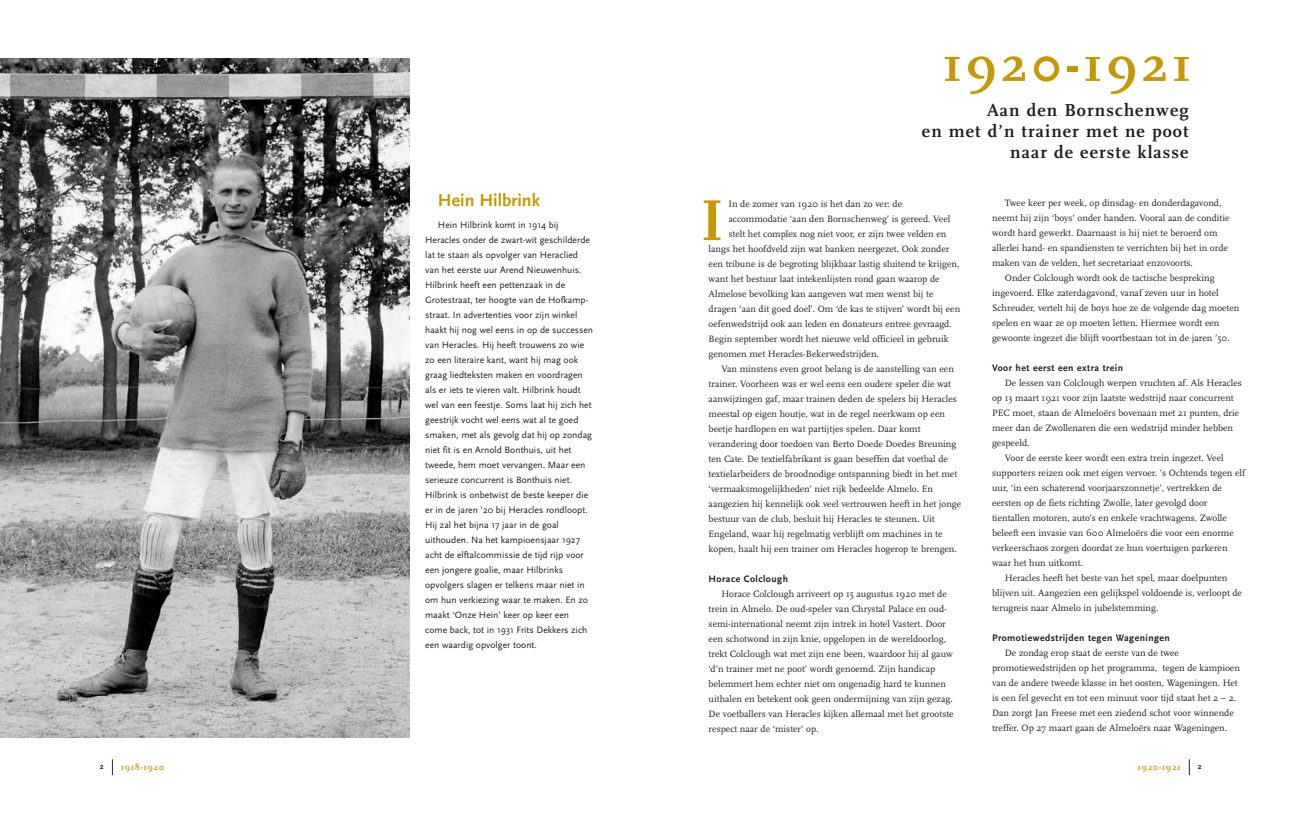
<style>
.page{position:relative;width:1303px;height:822px;background:#fff}
.page>*{position:absolute;margin:0;border:0;box-sizing:border-box;transform-origin:0 0}
.t1{font:700 60px "Scala";color:#c79803}
.t2{font:700 52px "Scala";letter-spacing:.06em;color:#c79803}
.t3{font:700 18px/21px "Scala";letter-spacing:.06em;color:#231f1f;text-align:right}
.t4{font:700 18px "Scala Sans";color:#c79803}
.t5{font:700 9.8px "Scala Sans";letter-spacing:.045em;color:#231f1f}
.t6{font:9.6px/15px "Scala";color:#231f1f}
.t7{font:9.6px/15px "Scala Sans";color:#231f1f}
.t8{font:700 9px "Scala";letter-spacing:.06em;color:#c79803}
.t9{font:700 8px "Scala Sans";color:#231f1f}
</style>
<div class="page">
<svg style="left:1189px;top:759px;width:1px;height:16px"></svg>
<svg style="left:112px;top:759px;width:1px;height:16px"></svg>
<img style="left:0;top:58px;width:409px;height:679px">
<h3 class="t4" style="left:438px;top:193px;width:104px">Hein Hilbrink</h3>
<p class="t7" style="left:425px;top:218px;width:169px;text-indent:13px">Hein Hilbrink komt in 1914 bij Heracles onder de zwart-wit geschilderde lat te staan als opvolger van Heraclied van het eerste uur Arend Nieuwenhuis.<br>Hilbrink heeft een pettenzaak in de Grotestraat, ter hoogte van de Hofkamp&shy;straat. In advertenties voor zijn winkel haakt hij nog wel eens in op de successen van Heracles. Hij heeft trouwens zo wie zo een literaire kant, want hij mag ook graag liedteksten maken en voordragen als er iets te vieren valt. Hilbrink houdt wel van een feestje. Soms laat hij zich het geestrijk vocht wel eens wat al te goed smaken, met als gevolg dat hij op zondag niet fit is en Arnold Bonthuis, uit het tweede, hem moet vervangen. Maar een serieuze concurrent is Bonthuis niet.<br>Hilbrink is onbetwist de beste keeper die er in de jaren ’20 bij Heracles rondloopt.<br>Hij zal het bijna 17 jaar in de goal uithouden. Na het kampioensjaar 1927 acht de elftalcommissie de tijd rijp voor een jongere goalie, maar Hilbrinks opvolgers slagen er telkens maar niet in om hun verkiezing waar te maken. En zo maakt ‘Onze Hein’ keer op keer een come back, tot in 1931 Frits Dekkers zich een waardig opvolger toont.</p>
<h2 class="t2" style="left:942px;top:44px;width:251px">1920-1921</h2>
<h3 class="t3" style="left:922px;top:103px;width:268px">Aan den Bornschenweg<br>en met d’n trainer met ne poot naar de eerste klasse</h3>
<p class="t6" style="left:729px;top:197px;width:175px">In de zomer van 1920 is het dan zo ver: de</p>
<p class="t6" style="left:729px;top:212px;width:223px">accommodatie ‘aan den Bornschenweg’ is gereed. Veel</p>
<p class="t6" style="left:729px;top:227px;width:220px">stelt het complex nog niet voor, er zijn twee velden en</p>
<p class="t6" style="left:709px;top:242px;width:242px">langs het hoofdveld zijn wat banken neergezet. Ook zonder</p>
<p class="t6" style="left:709px;top:257px;width:252px">een tribune is de begroting blijkbaar lastig sluitend te krijgen,</p>
<p class="t6" style="left:709px;top:272px;width:232px">want het bestuur laat intekenlijsten rond gaan waarop de</p>
<p class="t6" style="left:709px;top:287px;width:226px">Almelose bevolking kan aangeven wat men wenst bij te</p>
<p class="t6" style="left:709px;top:302px;width:253px">dragen ‘aan dit goed doel’. Om ‘de kas te stijven’ wordt bij een</p>
<p class="t6" style="left:709px;top:317px;width:245px">oefenwedstrijd ook aan leden en donateurs entree gevraagd.</p>
<p class="t6" style="left:709px;top:332px;width:242px">Begin september wordt het nieuwe veld officieel in gebruik</p>
<p class="t6" style="left:709px;top:347px;width:172px">genomen met Heracles-Bekerwedstrijden.</p>
<p class="t6" style="left:721px;top:362px;width:234px">Van minstens even groot belang is de aanstelling van een</p>
<p class="t6" style="left:709px;top:377px;width:244px">trainer. Voorheen was er wel eens een oudere speler die wat</p>
<p class="t6" style="left:709px;top:392px;width:250px">aanwijzingen gaf, maar trainen deden de spelers bij Heracles</p>
<p class="t6" style="left:709px;top:407px;width:238px">meestal op eigen houtje, wat in de regel neerkwam op een</p>
<p class="t6" style="left:709px;top:422px;width:213px">beetje hardlopen en wat partijtjes spelen. Daar komt</p>
<p class="t6" style="left:709px;top:437px;width:249px">verandering door toedoen van Berto Doede Doedes Breuning</p>
<p class="t6" style="left:709px;top:452px;width:241px">ten Cate. De textielfabrikant is gaan beseffen dat voetbal de</p>
<p class="t6" style="left:709px;top:467px;width:250px">textielarbeiders de broodnodige ontspanning biedt in het met</p>
<p class="t6" style="left:709px;top:482px;width:226px">‘vermaaksmogelijkheden’ niet rijk bedeelde Almelo. En</p>
<p class="t6" style="left:709px;top:497px;width:254px">aangezien hij kennelijk ook veel vertrouwen heeft in het jonge</p>
<p class="t6" style="left:709px;top:512px;width:228px">bestuur van de club, besluit hij Heracles te steunen. Uit</p>
<p class="t6" style="left:709px;top:527px;width:235px">Engeland, waar hij regelmatig verblijft om machines in te</p>
<p class="t6" style="left:709px;top:542px;width:250px">kopen, haalt hij een trainer om Heracles hogerop te brengen.</p>
<p class="t5" style="left:709px;top:574px;width:81px">Horace Colclough</p>
<p class="t6" style="left:709px;top:587px;width:247px;text-indent:13px">Horace Colclough arriveert op 15 augustus 1920 met de trein in Almelo. De oud-speler van Chrystal Palace en oud&shy;semi-international neemt zijn intrek in hotel Vastert. Door een schotwond in zijn knie, opgelopen in de wereldoorlog, trekt Colclough wat met zijn ene been, waardoor hij al gauw ‘d’n trainer met ne poot’ wordt genoemd. Zijn handicap belemmert hem echter niet om ongenadig hard te kunnen uithalen en betekent ook geen ondermijning van zijn gezag.<br>De voetballers van Heracles kijken allemaal met het grootste respect naar de ‘mister’ op.</p>
<h1 class="t1" style="left:701px;top:197px;width:24px">I</h1>
<p class="t6" style="left:1005px;top:196px;width:218px">Twee keer per week, op dinsdag- en donderdagavond,</p>
<p class="t6" style="left:992px;top:211px;width:239px">neemt hij zijn ‘boys’ onder handen. Vooral aan de conditie</p>
<p class="t6" style="left:992px;top:226px;width:227px">wordt hard gewerkt. Daarnaast is hij niet te beroerd om</p>
<p class="t6" style="left:992px;top:241px;width:237px">allerlei hand- en spandiensten te verrichten bij het in orde</p>
<p class="t6" style="left:992px;top:256px;width:202px">maken van de velden, het secretariaat enzovoorts.</p>
<p class="t6" style="left:1005px;top:271px;width:211px">Onder Colclough wordt ook de tactische bespreking</p>
<p class="t6" style="left:992px;top:286px;width:228px">ingevoerd. Elke zaterdagavond, vanaf zeven uur in hotel</p>
<p class="t6" style="left:992px;top:301px;width:249px">Schreuder, vertelt hij de boys hoe ze de volgende dag moeten</p>
<p class="t6" style="left:992px;top:316px;width:229px">spelen en waar ze op moeten letten. Hiermee wordt een</p>
<p class="t6" style="left:992px;top:331px;width:239px">gewoonte ingezet die blijft voortbestaan tot in de jaren ’50.</p>
<p class="t5" style="left:992px;top:364px;width:133px">Voor het eerst een extra trein</p>
<p class="t6" style="left:1005px;top:376px;width:239px">De lessen van Colclough werpen vruchten af. Als Heracles</p>
<p class="t6" style="left:992px;top:391px;width:243px">op 13 maart 1921 voor zijn laatste wedstrijd naar concurrent</p>
<p class="t6" style="left:992px;top:406px;width:249px">PEC moet, staan de Almeloërs bovenaan met 21 punten, drie</p>
<p class="t6" style="left:992px;top:421px;width:243px">meer dan de Zwollenaren die een wedstrijd minder hebben</p>
<p class="t6" style="left:992px;top:436px;width:39px">gespeeld.</p>
<p class="t6" style="left:1005px;top:451px;width:220px">Voor de eerste keer wordt een extra trein ingezet. Veel</p>
<p class="t6" style="left:992px;top:466px;width:255px">supporters reizen ook met eigen vervoer. ’s Ochtends tegen elf</p>
<p class="t6" style="left:992px;top:481px;width:231px">uur, ‘in een schaterend voorjaarszonnetje’, vertrekken de</p>
<p class="t6" style="left:992px;top:496px;width:217px">eersten op de fiets richting Zwolle, later gevolgd door</p>
<p class="t6" style="left:992px;top:511px;width:236px">tientallen motoren, auto’s en enkele vrachtwagens. Zwolle</p>
<p class="t6" style="left:992px;top:526px;width:243px">beleeft een invasie van 600 Almeloërs die voor een enorme</p>
<p class="t6" style="left:992px;top:541px;width:237px">verkeerschaos zorgen doordat ze hun voertuigen parkeren</p>
<p class="t6" style="left:992px;top:556px;width:92px">waar het hun uitkomt.</p>
<p class="t6" style="left:1005px;top:571px;width:224px">Heracles heeft het beste van het spel, maar doelpunten</p>
<p class="t6" style="left:992px;top:586px;width:251px">blijven uit. Aangezien een gelijkspel voldoende is, verloopt de</p>
<p class="t6" style="left:992px;top:601px;width:168px">terugreis naar Almelo in jubelstemming.</p>
<p class="t5" style="left:992px;top:634px;width:179px">Promotiewedstrijden tegen Wageningen</p>
<p class="t6" style="left:992px;top:646px;width:249px;text-indent:13px">De zondag erop staat de eerste van de twee promotiewedstrijden op het programma, tegen de kampioen van de andere tweede klasse in het oosten, Wageningen. Het is een fel gevecht en tot een minuut voor tijd staat het 2 – 2.<br>Dan zorgt Jan Freese met een ziedend schot voor winnende treffer. Op 27 maart gaan de Almeloërs naar Wageningen.</p>
<p class="t9" style="left:100px;top:764px;width:5px">2</p>
<p class="t8" style="left:121px;top:763px;width:45px">1918-1920</p>
<p class="t8" style="left:1138px;top:763px;width:45px">1920-1921</p>
<p class="t9" style="left:1198px;top:764px;width:5px">2</p>
</div>
